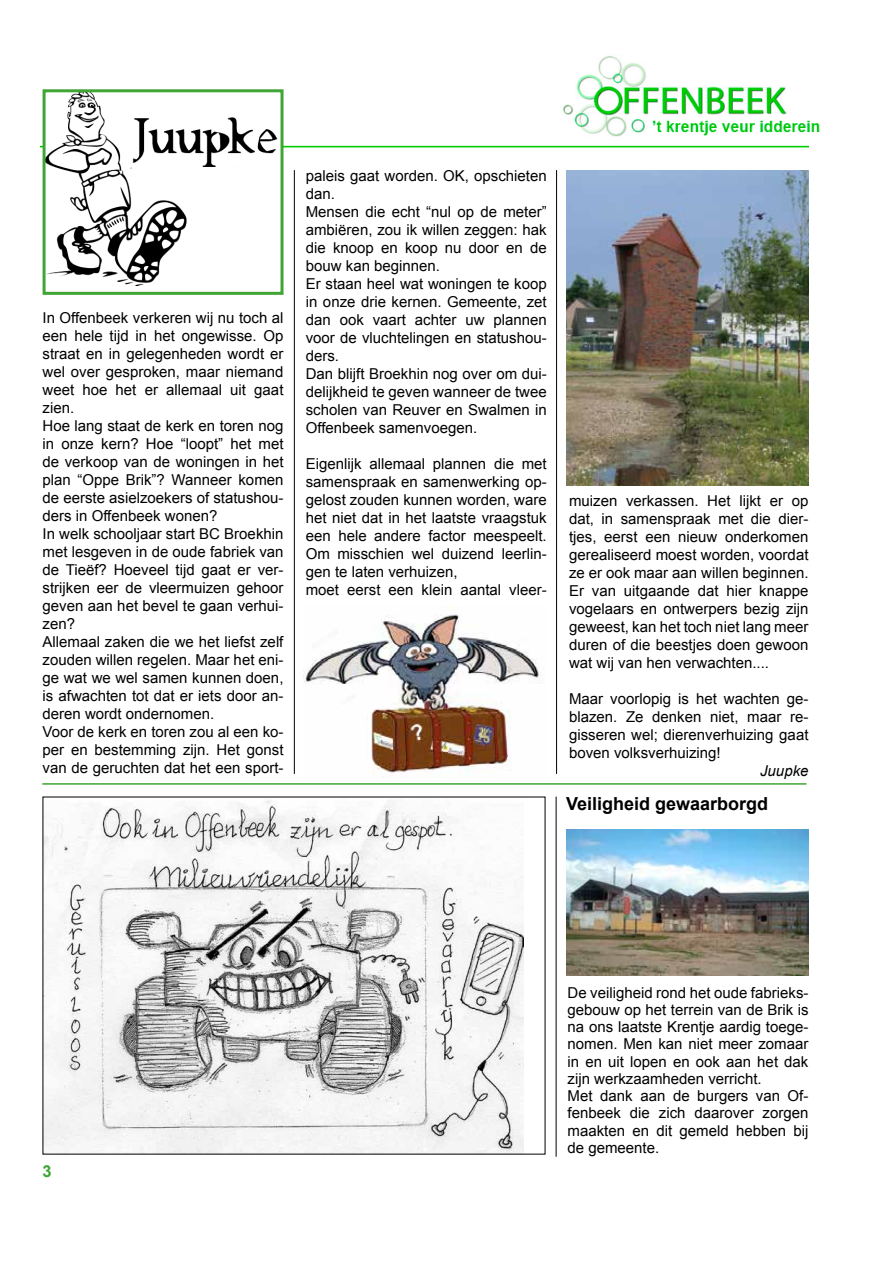
<style>
.page{position:relative;width:893px;height:1263px;background:#fff}
.page>*{position:absolute;margin:0;border:0;box-sizing:border-box;transform-origin:0 0}
.t1{font:700 18px "Arial";color:#000}
.t2{font:700 16.5px "Arial";color:#3fa535}
.t3{font:15px/18px "Arial";color:#000}
.t4{font:italic 15px "Arial";color:#000}
</style>
<div class="page">
<img style="left:40px;top:56px;width:780px;height:1101px">
<hr style="left:294px;top:170px;width:1px;height:604px;background:#000">
<hr style="left:556px;top:797px;width:1px;height:360px;background:#000">
<hr style="left:556px;top:170px;width:1px;height:604px;background:#000">
<img style="left:47px;top:93px;width:233px;height:192px">
<div style="left:43px;top:89px;width:241px;height:206px;border:3px solid #3fa535"></div>
<img style="left:45px;top:799px;width:478px;height:353px">
<hr style="left:42px;top:783px;width:764px;height:2px;background:#3fa535">
<img style="left:566px;top:170px;width:242px;height:316px">
<img style="left:304px;top:606px;width:242px;height:171px">
<img style="left:567px;top:829px;width:242px;height:147px">
<p class="t3" style="left:43px;top:309px;width:242px">In Offenbeek verkeren wij nu toch al een hele tijd in het ongewisse. Op straat en in gelegenheden wordt er wel over gesproken, maar niemand weet hoe het er allemaal uit gaat zien.<br>Hoe lang staat de kerk en toren nog in onze kern? Hoe “loopt” het met de verkoop van de woningen in het plan “Oppe Brik”? Wanneer komen de eerste asielzoekers of statushou&shy;ders in Offenbeek wonen?<br>In welk schooljaar start BC Broekhin met lesgeven in de oude fabriek van de Tieëf? Hoeveel tijd gaat er ver&shy;strijken eer de vleermuizen gehoor geven aan het bevel te gaan verhui&shy;zen?<br>Allemaal zaken die we het liefst zelf zouden willen regelen. Maar het eni&shy;ge wat we wel samen kunnen doen, is afwachten tot dat er iets door an&shy;deren wordt ondernomen.<br>Voor de kerk en toren zou al een ko&shy;per en bestemming zijn. Het gonst van de geruchten dat het een sport-</p>
<p class="t3" style="left:306px;top:167px;width:242px">paleis gaat worden. OK, opschieten dan.<br>Mensen die echt “nul op de meter” ambiëren, zou ik willen zeggen: hak die knoop en koop nu door en de bouw kan beginnen.<br>Er staan heel wat woningen te koop in onze drie kernen. Gemeente, zet dan ook vaart achter uw plannen voor de vluchtelingen en statushou&shy;ders.<br>Dan blijft Broekhin nog over om dui&shy;delijkheid te geven wanneer de twee scholen van Reuver en Swalmen in<br>Offenbeek samenvoegen.</p>
<p class="t3" style="left:306px;top:455px;width:242px">Eigenlijk allemaal plannen die met samenspraak en samenwerking op&shy;gelost zouden kunnen worden, ware het niet dat in het laatste vraagstuk een hele andere factor meespeelt.<br>Om misschien wel duizend leerlin&shy;gen te laten verhuizen,<br>moet eerst een klein aantal vleer-</p>
<p class="t3" style="left:569px;top:492px;width:241px;text-align:justify">muizen verkassen. Het lijkt er op dat, in samenspraak met die dier&shy;tjes, eerst een nieuw onderkomen gerealiseerd moest worden, voordat ze er ook maar aan willen beginnen.<br>Er van uitgaande dat hier knappe vogelaars en ontwerpers bezig zijn geweest, kan het toch niet lang meer duren of die beestjes doen gewoon wat wij van hen verwachten....</p>
<p class="t3" style="left:569px;top:690px;width:241px;text-align:justify">Maar voorlopig is het wachten ge&shy;blazen. Ze denken niet, maar re&shy;gisseren wel; dierenverhuizing gaat boven volksverhuizing!</p>
<p class="t4" style="left:760px;top:761px;width:50px">Juupke</p>
<p class="t1" style="left:566px;top:791px;width:204px">Veiligheid gewaarborgd</p>
<p class="t2" style="left:43px;top:1160px;width:11px">3</p>
<p class="t3" style="left:567px;top:984px;width:242px;line-height:17.2px">De veiligheid rond het oude fabrieks&shy;gebouw op het terrein van de Brik is na ons laatste Krentje aardig toege&shy;nomen. Men kan niet meer zomaar in en uit lopen en ook aan het dak zijn werkzaamheden verricht.<br>Met dank aan de burgers van Of&shy;fenbeek die zich daarover zorgen maakten en dit gemeld hebben bij de gemeente.</p>
</div>
